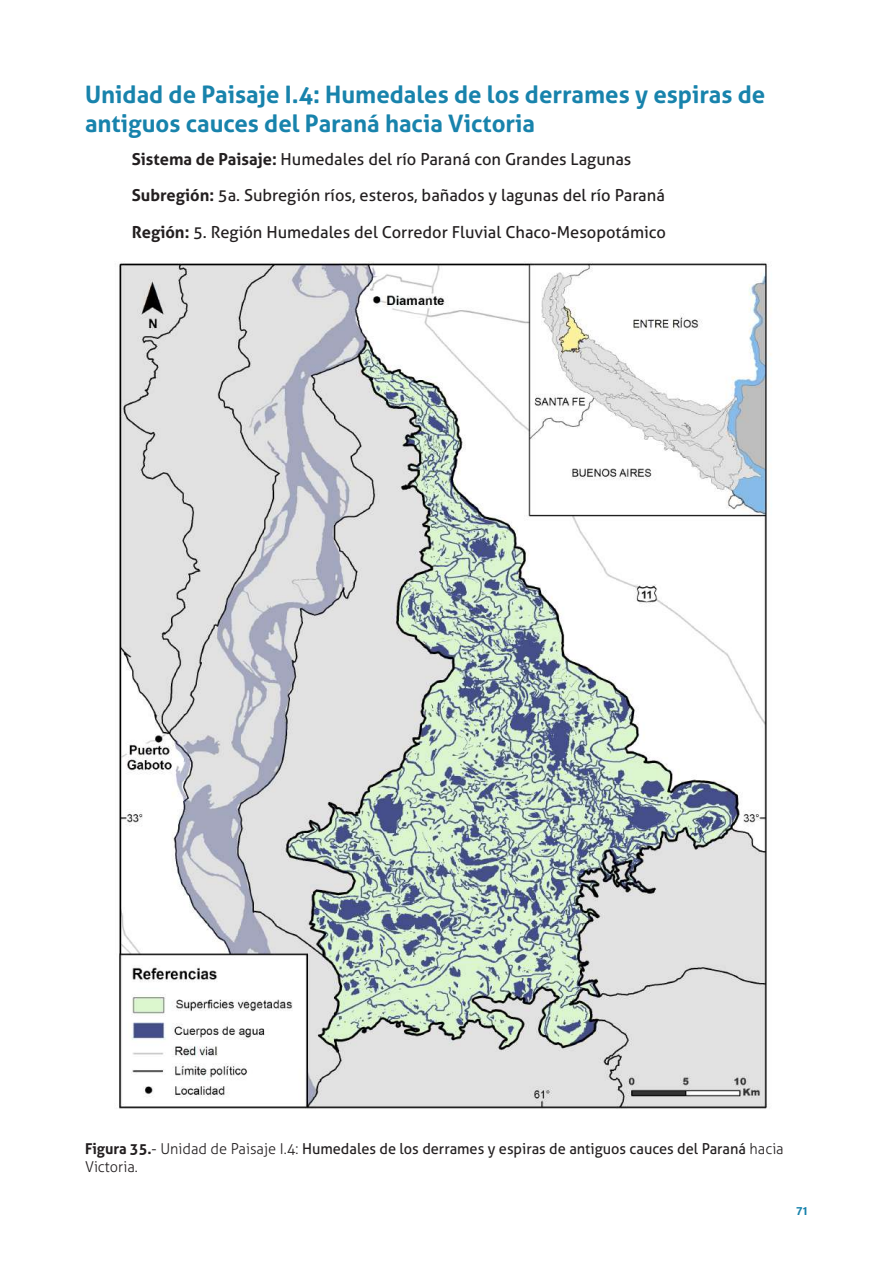
<style>
.page{position:relative;width:893px;height:1263px;background:#fff}
.page>*{position:absolute;margin:0;border:0;box-sizing:border-box;transform-origin:0 0}
.t1{font:700 24px/28.8px "Aller";color:#1883ac}
.t2{font:16.5px "Aller";color:#231f20}
.t3{font:15px/18px "Aller";color:#231f20}
.t4{font:12px "Acumin Variable Concept";color:#1883ac}
.s1{font-weight:700}
.s2{font-weight:300}
</style>
<div class="page">
<img style="left:119px;top:261px;width:653px;height:848px">
<h1 class="t1" style="left:85px;top:80px;width:682px">Unidad de Paisaje I.4: Humedales de los derrames y espiras de antiguos cauces del Paraná hacia Victoria</h1>
<p class="t2" style="left:132px;top:149px;width:501px"><span class="s1">Sistema de Paisaje:</span> Humedales del río Paraná con Grandes Lagunas</p>
<p class="t2" style="left:132px;top:185px;width:535px"><span class="s1">Subregión:</span> 5a. Subregión ríos, esteros, bañados y lagunas del río Paraná</p>
<p class="t2" style="left:132px;top:222px;width:536px"><span class="s1">Región:</span> 5. Región Humedales del Corredor Fluvial Chaco-Mesopotámico</p>
<p class="t3" style="left:85px;top:1139px;width:700px"><span class="s1">Figura 35.</span><span class="s2">- Unidad de Paisaje I.4:</span> Humedales de los derrames y espiras de antiguos cauces del Paraná <span class="s2">hacia<br>Victoria.</span></p>
<p class="t4" style="left:796px;top:1202px;width:13px">71</p>
</div>
